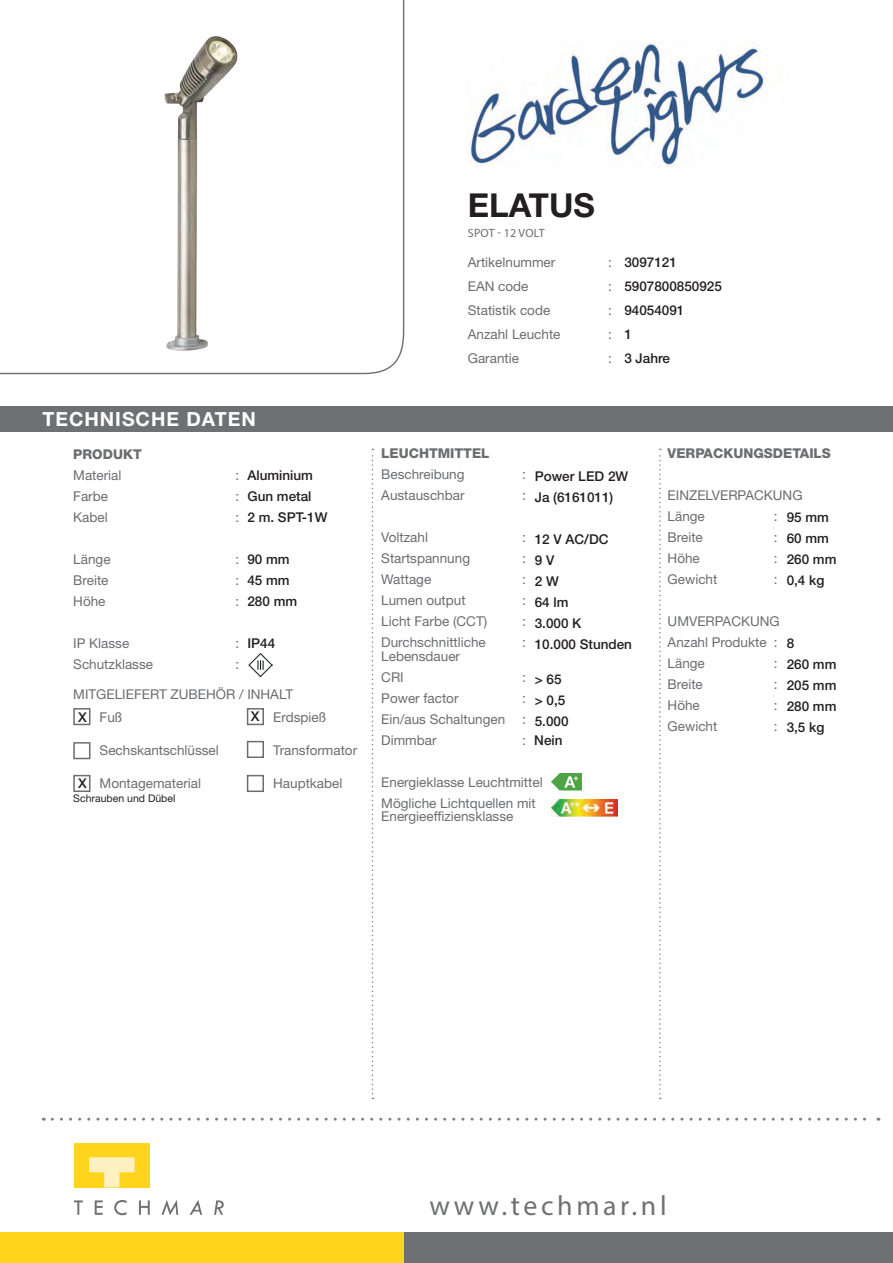
<style>
.page{position:relative;width:893px;height:1263px;background:#fff}
.page>*{position:absolute;margin:0;border:0;box-sizing:border-box;transform-origin:0 0}
.t1{font:700 33px "Helvetica Neue LT Std";color:#231f20}
.t2{font:27.9px "Myriad Pro";letter-spacing:.13em;color:#6f7073}
.t3{font:700 19.5px "Helvetica Neue LT Std";letter-spacing:.05em;color:#fff}
.t4{font:13.5px/21px "Helvetica Neue LT Std";color:#6c6d70}
.t5{font:500 13.5px/21px "Helvetica Neue LT Std";color:#231f20}
.t6{font:800 13.5px "Helvetica Neue LT Std";color:#6c6d70}
.t7{font:12px "Myriad Pro";letter-spacing:.02em;color:#6c6d70}
.t8{font:10.5px "Helvetica Neue LT Std";color:#231f20}
</style>
<div class="page">
<svg style="left:0;top:0;width:405px;height:375px"></svg>
<div style="left:0;top:406px;width:893px;height:26px;background:#6f7073"></div>
<svg style="left:52px;top:1118px;width:827px;height:3px"></svg>
<svg style="left:372px;top:449px;width:1px;height:650px"></svg>
<svg style="left:659px;top:449px;width:2px;height:650px"></svg>
<div style="left:404px;top:1232px;width:489px;height:31px;background:#6f7073"></div>
<div style="left:0;top:1232px;width:404px;height:31px;background:#fed41d"></div>
<svg style="left:74px;top:1200px;width:9px;height:15px"></svg>
<svg style="left:95px;top:1200px;width:8px;height:15px"></svg>
<svg style="left:139px;top:1200px;width:11px;height:15px"></svg>
<svg style="left:190px;top:1200px;width:12px;height:15px"></svg>
<svg style="left:214px;top:1200px;width:10px;height:15px"></svg>
<svg style="left:114px;top:1200px;width:13px;height:15px"></svg>
<svg style="left:161px;top:1200px;width:17px;height:15px"></svg>
<div style="left:74px;top:1143px;width:76px;height:44px;background:#fed41d"></div>
<svg style="left:89px;top:1157px;width:46px;height:30px"></svg>
<img style="left:164px;top:36px;width:74px;height:315px">
<div style="left:73px;top:708px;width:17px;height:17px;border:2px solid #6c6d70"></div>
<div style="left:73px;top:742px;width:17px;height:17px;border:2px solid #6c6d70"></div>
<div style="left:73px;top:775px;width:17px;height:17px;border:2px solid #6c6d70"></div>
<div style="left:247px;top:708px;width:17px;height:17px;border:2px solid #6c6d70"></div>
<div style="left:247px;top:741px;width:17px;height:17px;border:2px solid #6c6d70"></div>
<div style="left:247px;top:775px;width:17px;height:17px;border:2px solid #6c6d70"></div>
<img style="left:248px;top:653px;width:25px;height:24px">
<img style="left:551px;top:774px;width:30px;height:17px">
<img style="left:551px;top:800px;width:66px;height:17px">
<img style="left:469px;top:43px;width:296px;height:124px">
<h3 class="t3" style="left:43px;top:407px;width:215px">TECHNISCHE DATEN</h3>
<p class="t6" style="left:73px;top:446px;width:70px">PRODUKT</p>
<p class="t4" style="left:73px;top:464px;width:50px">Material</p>
<p class="t4" style="left:235px;top:464px;width:5px">:</p>
<p class="t4" style="left:73px;top:485px;width:36px">Farbe</p>
<p class="t4" style="left:235px;top:485px;width:5px">:</p>
<p class="t4" style="left:73px;top:506px;width:36px">Kabel</p>
<p class="t4" style="left:235px;top:506px;width:5px">:</p>
<p class="t4" style="left:73px;top:548px;width:39px">Länge</p>
<p class="t4" style="left:235px;top:548px;width:5px">:</p>
<p class="t4" style="left:73px;top:569px;width:37px">Breite</p>
<p class="t4" style="left:235px;top:569px;width:5px">:</p>
<p class="t4" style="left:73px;top:590px;width:34px">Höhe</p>
<p class="t4" style="left:235px;top:590px;width:5px">:</p>
<p class="t4" style="left:73px;top:632px;width:57px">IP Klasse</p>
<p class="t4" style="left:235px;top:632px;width:5px">:</p>
<p class="t4" style="left:73px;top:653px;width:81px">Schutzklasse</p>
<p class="t4" style="left:235px;top:653px;width:5px">:</p>
<p class="t4" style="left:73px;top:683px;width:221px">MITGELIEFERT ZUBEHÖR / INHALT</p>
<p class="t5" style="left:247px;top:465px;width:82px">Aluminium<br>Gun metal<br>2 m. SPT-1W</p>
<p class="t5" style="left:247px;top:549px;width:51px">90 mm<br>45 mm<br>280 mm</p>
<p class="t5" style="left:247px;top:633px;width:29px">IP44</p>
<p class="t5" style="left:78px;top:706px;width:10px">X</p>
<p class="t5" style="left:251px;top:706px;width:10px">X</p>
<p class="t4" style="left:100px;top:707px;width:24px">Fuß</p>
<p class="t4" style="left:100px;top:740px;width:121px">Sechskantschlüssel</p>
<p class="t4" style="left:100px;top:773px;width:103px">Montagematerial</p>
<p class="t5" style="left:78px;top:772px;width:10px">X</p>
<p class="t8" style="left:73px;top:792px;width:104px">Schrauben und Dübel</p>
<p class="t4" style="left:273px;top:707px;width:55px">Erdspieß</p>
<p class="t4" style="left:273px;top:740px;width:86px">Transformator</p>
<p class="t4" style="left:273px;top:773px;width:71px">Hauptkabel</p>
<h1 class="t1" style="left:468px;top:185px;width:129px">ELATUS</h1>
<p class="t7" style="left:468px;top:225px;width:78px">SPOT - 12 VOLT</p>
<p class="t4" style="left:468px;top:252px;width:89px">Artikelnummer</p>
<p class="t4" style="left:608px;top:252px;width:5px">:</p>
<p class="t4" style="left:468px;top:276px;width:62px">EAN code</p>
<p class="t4" style="left:608px;top:276px;width:5px">:</p>
<p class="t4" style="left:468px;top:300px;width:84px">Statistik code</p>
<p class="t4" style="left:608px;top:300px;width:5px">:</p>
<p class="t4" style="left:468px;top:324px;width:94px">Anzahl Leuchte</p>
<p class="t4" style="left:608px;top:324px;width:5px">:</p>
<p class="t4" style="left:468px;top:348px;width:53px">Garantie</p>
<p class="t4" style="left:608px;top:348px;width:5px">:</p>
<p class="t5" style="left:624px;top:250px;width:99px;line-height:24px">3097121<br>5907800850925<br>94054091<br>1<br>3 Jahre</p>
<p class="t6" style="left:381px;top:445px;width:110px">LEUCHTMITTEL</p>
<p class="t4" style="left:381px;top:464px;width:85px">Beschreibung</p>
<p class="t4" style="left:522px;top:464px;width:5px">:</p>
<p class="t4" style="left:381px;top:485px;width:85px">Austauschbar</p>
<p class="t4" style="left:522px;top:485px;width:5px">:</p>
<p class="t4" style="left:381px;top:527px;width:48px">Voltzahl</p>
<p class="t4" style="left:522px;top:527px;width:5px">:</p>
<p class="t4" style="left:381px;top:548px;width:90px">Startspannung</p>
<p class="t4" style="left:522px;top:548px;width:5px">:</p>
<p class="t4" style="left:381px;top:569px;width:52px">Wattage</p>
<p class="t4" style="left:522px;top:569px;width:5px">:</p>
<p class="t4" style="left:381px;top:590px;width:86px">Lumen output</p>
<p class="t4" style="left:522px;top:590px;width:5px">:</p>
<p class="t4" style="left:381px;top:611px;width:108px">Licht Farbe (CCT)</p>
<p class="t4" style="left:522px;top:611px;width:5px">:</p>
<p class="t4" style="left:381px;top:632px;width:106px">Durchschnittliche</p>
<p class="t4" style="left:522px;top:632px;width:5px">:</p>
<p class="t4" style="left:381px;top:645px;width:80px">Lebensdauer<br>CRI</p>
<p class="t5" style="left:535px;top:465px;width:95px">Power LED 2W<br>Ja (6161011)</p>
<p class="t5" style="left:535px;top:528px;width:99px">12 V AC/DC<br>9 V<br>2 W<br>64 lm<br>3.000 K<br>10.000 Stunden</p>
<p class="t5" style="left:535px;top:668px;width:35px">&gt; 65 &gt; 0,5<br>5.000</p>
<p class="t4" style="left:522px;top:666px;width:5px">:</p>
<p class="t4" style="left:381px;top:687px;width:79px">Power factor</p>
<p class="t4" style="left:522px;top:687px;width:5px">:</p>
<p class="t4" style="left:381px;top:708px;width:126px">Ein/aus Schaltungen</p>
<p class="t4" style="left:522px;top:708px;width:5px">:</p>
<p class="t4" style="left:381px;top:729px;width:57px">Dimmbar</p>
<p class="t4" style="left:522px;top:729px;width:5px">:</p>
<p class="t4" style="left:381px;top:771px;width:163px">Energieklasse Leuchtmittel<br>Mögliche Lichtquellen mit</p>
<p class="t4" style="left:381px;top:806px;width:134px">Energieeffiziensklasse</p>
<p class="t5" style="left:534px;top:729px;width:30px">Nein</p>
<p class="t6" style="left:668px;top:445px;width:165px">VERPACKUNGSDETAILS</p>
<p class="t4" style="left:668px;top:485px;width:136px">EINZELVERPACKUNG<br>Länge</p>
<p class="t5" style="left:787px;top:507px;width:51px">95 mm<br>60 mm<br>260 mm<br>0,4 kg</p>
<p class="t4" style="left:774px;top:506px;width:5px">:</p>
<p class="t4" style="left:668px;top:527px;width:37px">Breite</p>
<p class="t4" style="left:774px;top:527px;width:5px">:</p>
<p class="t4" style="left:668px;top:548px;width:34px">Höhe</p>
<p class="t4" style="left:774px;top:548px;width:5px">:</p>
<p class="t4" style="left:668px;top:569px;width:51px">Gewicht</p>
<p class="t4" style="left:774px;top:569px;width:5px">:</p>
<p class="t4" style="left:668px;top:611px;width:114px">UMVERPACKUNG<br>Anzahl Produkte :<br>Länge</p>
<p class="t5" style="left:787px;top:633px;width:51px">8<br>260 mm<br>205 mm<br>280 mm<br>3,5 kg</p>
<p class="t4" style="left:774px;top:653px;width:5px">:</p>
<p class="t4" style="left:668px;top:674px;width:37px">Breite</p>
<p class="t4" style="left:774px;top:674px;width:5px">:</p>
<p class="t4" style="left:668px;top:695px;width:34px">Höhe</p>
<p class="t4" style="left:774px;top:695px;width:5px">:</p>
<p class="t4" style="left:668px;top:716px;width:51px">Gewicht</p>
<p class="t4" style="left:774px;top:716px;width:5px">:</p>
<h2 class="t2" style="left:429px;top:1188px;width:239px">www.techmar.nl</h2>
</div>
